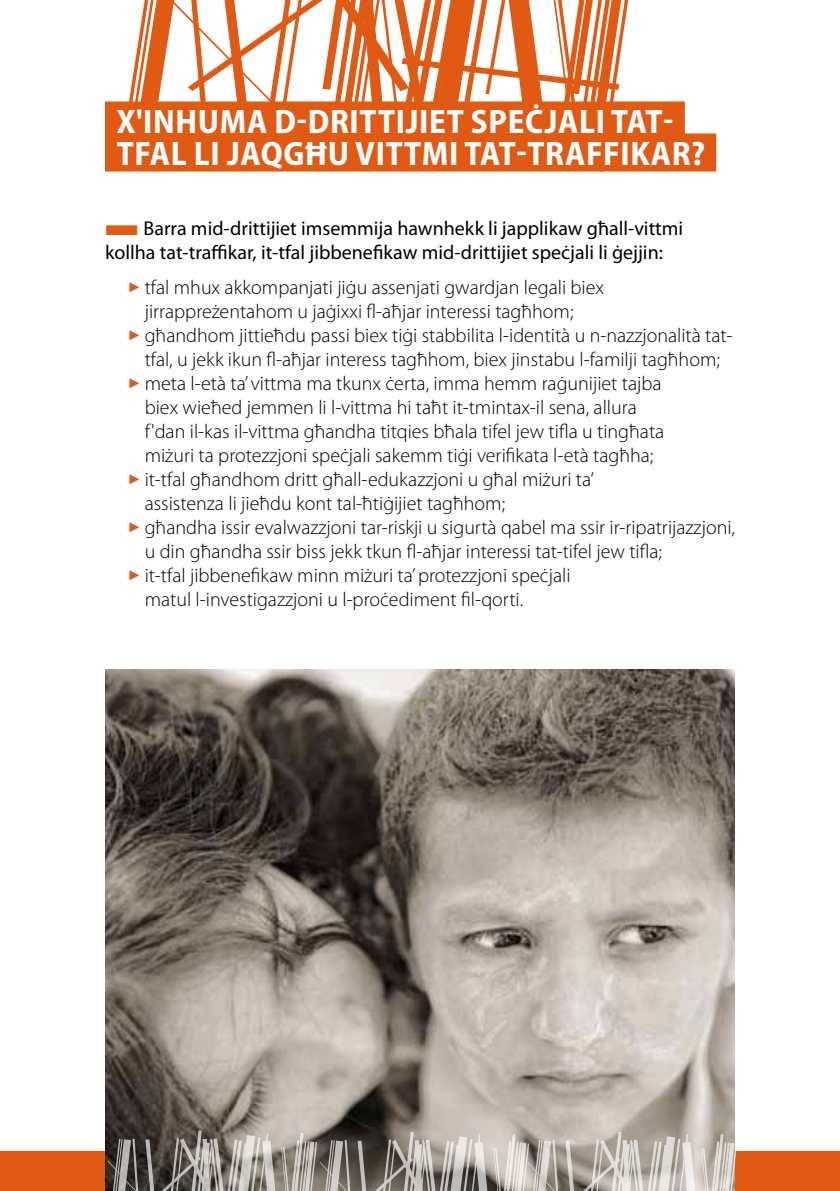
<style>
.page{position:relative;width:840px;height:1191px;background:#fff}
.page>*{position:absolute;margin:0;border:0;box-sizing:border-box;transform-origin:0 0}
.t1{font:700 semi-condensed 34px/32px "Myriad Pro";letter-spacing:.02em;color:#fff}
.t2{font:300 20px/24px "Myriad Pro";color:#000}
.t3{font:20px/24px "Myriad Pro";color:#000}
.s1{color:#e05a14}
.s2{color:#fff}
</style>
<div class="page">
<svg style="left:119px;top:0;width:509px;height:172px"></svg>
<div style="left:0;top:1151px;width:839px;height:40px;background:#e05a14"></div>
<div style="left:105px;top:101px;width:579px;height:38px;background:#e05a14"></div>
<div style="left:105px;top:133px;width:610px;height:38px;background:#e05a14"></div>
<img style="left:105px;top:669px;width:629px;height:461px">
<svg style="left:105px;top:1130px;width:631px;height:61px;background:#9e9891"></svg>
<h1 class="t1" style="left:117px;top:104px;width:589px">X'INHUMA D-DRITTIJIET SPEĊJALI TAT-<br>TFAL LI JAQGĦU VITTMI TAT-TRAFFIKAR?</h1>
<p class="t3" style="left:105px;top:216px;width:579px"><span class="s1">■</span>Barra mid-drittijiet imsemmija hawnhekk li japplikaw għall-vittmi kollha tat-traffikar, it-tfal jibbenefikaw mid-drittijiet speċjali li ġejjin:</p>
<p class="t2" style="left:145px;top:275px;width:460px;text-indent:-17px"><span class="s1">✓</span> tfal mhux akkompanjati jiġu assenjati gwardjan legali biex jirrappreżentahom u jaġixxi fl-aħjar interessi tagħhom;</p>
<p class="t2" style="left:128px;top:323px;width:606px;text-align:center"><span class="s1">✓</span> għandhom jittieħdu passi biex tiġi stabbilita l-identità u n-nazzjonalità tat&shy;tfal, u jekk ikun fl-aħjar interess tagħhom, biex jinstabu l-familji tagħhom;</p>
<p class="t2" style="left:145px;top:371px;width:520px;text-indent:-17px"><span class="s1">✓</span> meta l-età ta’ vittma ma tkunx ċerta, imma hemm raġunijiet tajba biex wieħed jemmen li l-vittma hi taħt it-tmintax-il sena, allura f'dan il-kas il-vittma għandha titqies bħala tifel jew tifla u tingħata miżuri ta protezzjoni speċjali sakemm tiġi verifikata l-età tagħha;</p>
<p class="t2" style="left:145px;top:467px;width:450px;text-indent:-17px"><span class="s1">✓</span> it-tfal għandhom dritt għall-edukazzjoni u għal miżuri ta’ assistenza li jieħdu kont tal-ħtiġijiet tagħhom; <span class="s2">vbfgb</span></p>
<p class="t2" style="left:145px;top:515px;width:591px;text-indent:-17px"><span class="s1">✓</span> għandha issir evalwazzjoni tar-riskji u sigurtà qabel ma ssir ir-ripatrijazzjoni, u din għandha ssir biss jekk tkun fl-aħjar interessi tat-tifel jew tifla;</p>
<p class="t2" style="left:145px;top:563px;width:427px;text-indent:-17px"><span class="s1">✓</span> it-tfal jibbenefikaw minn miżuri ta’ protezzjoni speċjali matul l-investigazzjoni u l-proċediment fil-qorti.</p>
</div>
